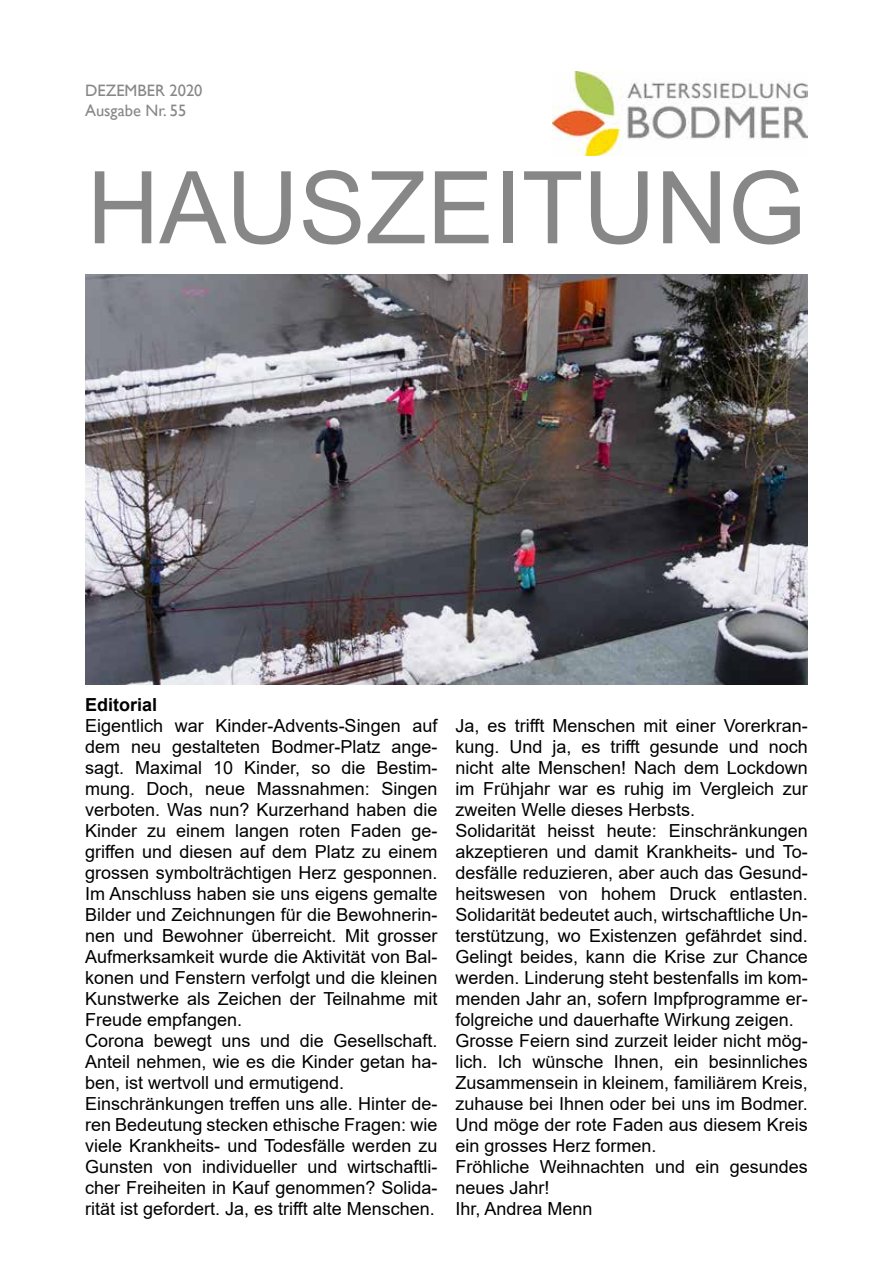
<style>
.page{position:relative;width:893px;height:1263px;background:#fff}
.page>*{position:absolute;margin:0;border:0;box-sizing:border-box;transform-origin:0 0}
.t1{font:100.5px "Arial";color:#868786}
.t2{font:18px/21px "Arial";color:#000}
.t3{font:700 18px "Arial";color:#000}
.t4{font:16.5px/19.5px "Gill Sans";color:#868786}
</style>
<div class="page">
<img style="left:553px;top:71px;width:255px;height:85px">
<img style="left:85px;top:274px;width:723px;height:411px">
<p class="t4" style="left:85px;top:81px;width:119px">DEZEMBER 2020<br>Ausgabe Nr. 55</p>
<h1 class="t1" style="left:87px;top:139px;width:721px">HAUSZEITUNG</h1>
<p class="t3" style="left:85px;top:691px;width:74px">Editorial</p>
<p class="t2" style="left:85px;top:714px;width:354px">Eigentlich war Kinder-Advents-Singen auf dem neu gestalteten Bodmer-Platz ange&shy;sagt. Maximal 10 Kinder, so die Bestim&shy;mung. Doch, neue Massnahmen: Singen verboten. Was nun? Kurzerhand haben die Kinder zu einem langen roten Faden ge&shy;griffen und diesen auf dem Platz zu einem grossen symbolträchtigen Herz gesponnen.<br>Im Anschluss haben sie uns eigens gemalte Bilder und Zeichnungen für die Bewohnerin&shy;nen und Bewohner überreicht. Mit grosser Aufmerksamkeit wurde die Aktivität von Bal&shy;konen und Fenstern verfolgt und die kleinen Kunstwerke als Zeichen der Teilnahme mit Freude empfangen.<br>Corona bewegt uns und die Gesellschaft.<br>Anteil nehmen, wie es die Kinder getan ha&shy;ben, ist wertvoll und ermutigend.<br>Einschränkungen treffen uns alle. Hinter de&shy;ren Bedeutung stecken ethische Fragen: wie viele Krankheits- und Todesfälle werden zu Gunsten von individueller und wirtschaftli&shy;cher Freiheiten in Kauf genommen? Solida&shy;rität ist gefordert. Ja, es trifft alte Menschen.</p>
<p class="t2" style="left:455px;top:715px;width:354px">Ja, es trifft Menschen mit einer Vorerkran&shy;kung. Und ja, es trifft gesunde und noch nicht alte Menschen! Nach dem Lockdown im Frühjahr war es ruhig im Vergleich zur zweiten Welle dieses Herbsts.<br>Solidarität heisst heute: Einschränkungen akzeptieren und damit Krankheits- und To&shy;desfälle reduzieren, aber auch das Gesund&shy;heitswesen von hohem Druck entlasten.<br>Solidarität bedeutet auch, wirtschaftliche Un&shy;terstützung, wo Existenzen gefährdet sind.<br>Gelingt beides, kann die Krise zur Chance werden. Linderung steht bestenfalls im kom&shy;menden Jahr an, sofern Impfprogramme er&shy;folgreiche und dauerhafte Wirkung zeigen.<br>Grosse Feiern sind zurzeit leider nicht mög&shy;lich. Ich wünsche Ihnen, ein besinnliches Zusammensein in kleinem, familiärem Kreis, zuhause bei Ihnen oder bei uns im Bodmer.<br>Und möge der rote Faden aus diesem Kreis ein grosses Herz formen.<br>Fröhliche Weihnachten und ein gesundes neues Jahr!<br>Ihr, Andrea Menn</p>
</div>
